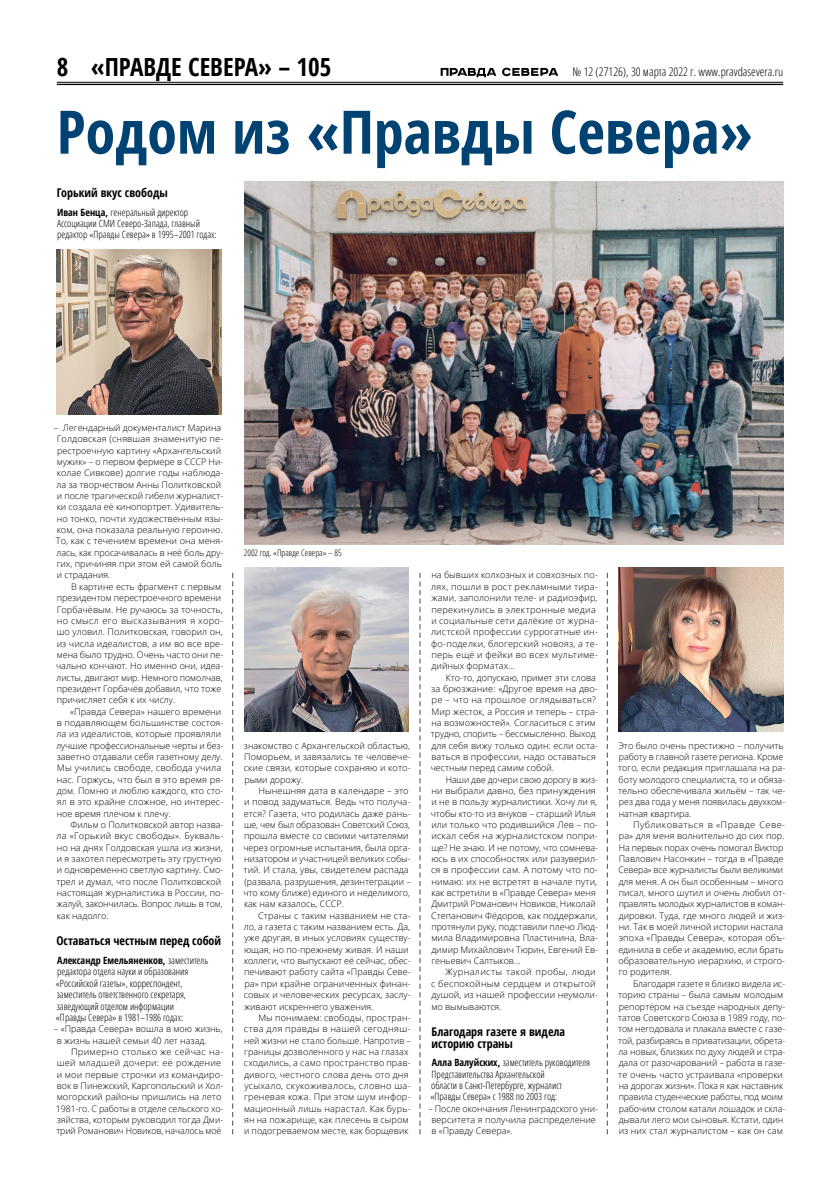
<style>
.page{position:relative;width:823px;height:1191px;background:#fff}
.page>*{position:absolute;margin:0;border:0;box-sizing:border-box;transform-origin:0 0}
.t1{font:700 condensed 60px "Open Sans";color:#004272}
.t2{font:700 condensed 25px "Open Sans";color:#000}
.t3{font:700 condensed 12px/11.3px "Open Sans";color:#000}
.t4{font:300 condensed 12px "Open Sans";color:#000}
.t5{font:300 condensed 10px/11.3px "Open Sans";color:#000}
.t6{font:300 9px/11.3px "Open Sans";color:#000}
.t7{font:300 9px/11.3px "Open Sans";letter-spacing:.02em;color:#000}
.t8{font:300 condensed 9px "Open Sans";color:#000}
.s1{font-weight:700}
</style>
<div class="page">
<hr style="left:57px;top:82px;width:725px;height:1px;background:#000">
<hr style="left:57px;top:84px;width:725px;height:1px;background:#000">
<svg style="left:440px;top:68px;width:118px;height:9px"></svg>
<img style="left:244px;top:181px;width:538px;height:363px">
<img style="left:57px;top:249px;width:164px;height:165px">
<img style="left:244px;top:567px;width:164px;height:164px">
<img style="left:618px;top:567px;width:164px;height:164px">
<svg style="left:232px;top:573px;width:1px;height:561px"></svg>
<svg style="left:419px;top:573px;width:1px;height:561px"></svg>
<svg style="left:606px;top:573px;width:1px;height:561px"></svg>
<h2 class="t2" style="left:91px;top:49px;width:242px">«ПРАВДЕ СЕВЕРА» – 105</h2>
<h2 class="t2" style="left:57px;top:49px;width:13px">8</h2>
<h3 class="t4" style="left:572px;top:63px;width:212px">№ 12 (27126), 30 марта 2022 г. www.pravdasevera.ru</h3>
<h1 class="t1" style="left:57px;top:90px;width:697px">Родом из «Правды Севера»</h1>
<h3 class="t3" style="left:57px;top:186px;width:112px">Горький вкус свободы</h3>
<p class="t5" style="left:57px;top:206px;width:161px"><span class="s1">Иван Бенца,</span> генеральный директор<br>Ассоциации СМИ Северо-Запада, главный редактор «Правды Севера» в 1995–2001 годах:</p>
<p class="t6" style="left:54px;top:422px;width:171px">– Легендарный документалист Марина Голдовская (снявшая знаменитую пе&shy;рестроечную картину «Архангельский мужик» – о первом фермере в СССР Ни&shy;колае Сивкове) долгие годы наблюда&shy;ла за творчеством Анны Политковской и после трагической гибели журналист&shy;ки создала её кинопортрет. Удивитель&shy;но тонко, почти художественным язы&shy;ком, она показала реальную героиню.<br>То, как с течением времени она меня&shy;лась, как просачивалась в неё боль дру&shy;гих, причиняя при этом ей самой боль и страдания.</p>
<p class="t6" style="left:56px;top:580px;width:169px;text-indent:15px">В картине есть фрагмент с первым президентом перестроечного времени Горбачёвым. Не ручаюсь за точность, но смысл его высказывания я хоро&shy;шо уловил. Политковская, говорил он, из числа идеалистов, а им во все вре&shy;мена было трудно. Очень часто они пе&shy;чально кончают. Но именно они, идеа&shy;листы, двигают мир. Немного помолчав, президент Горбачёв добавил, что тоже причисляет себя к их числу.</p>
<p class="t6" style="left:57px;top:705px;width:168px;text-indent:14px">«Правда Севера» нашего времени в подавляющем большинстве состоя&shy;ла из идеалистов, которые проявляли лучшие профессиональные черты и без&shy;заветно отдавали себя газетному делу.<br>Мы учились свободе, свобода учила нас. Горжусь, что был в это время ря&shy;дом. Помню и люблю каждого, кто сто&shy;ял в это крайне сложное, но интерес&shy;ное время плечом к плечу.</p>
<p class="t6" style="left:56px;top:819px;width:168px;text-indent:14px">Фильм о Политковской автор назва&shy;ла «Горький вкус свободы». Букваль&shy;но на днях Голдовская ушла из жизни, и я захотел пересмотреть эту грустную и одновременно светлую картину. Смо&shy;трел и думал, что после Политковской настоящая журналистика в России, по&shy;жалуй, закончилась. Вопрос лишь в том, как надолго.</p>
<h3 class="t3" style="left:56px;top:935px;width:166px">Оставаться честным перед собой</h3>
<p class="t5" style="left:56px;top:954px;width:154px"><span class="s1">Александр Емельяненков,</span> заместитель редактора отдела науки и образования «Российской газеты», корреспондент, заместитель ответственного секретаря, заведующий отделом информации<br>«Правды Севера» в 1981–1986 годах:</p>
<p class="t6" style="left:57px;top:1023px;width:167px;text-indent:-3px">– «Правда Севера» вошла в мою жизнь, в жизнь нашей семьи 40 лет назад.</p>
<p class="t6" style="left:56px;top:1045px;width:169px;text-indent:15px">Примерно столько же сейчас на&shy;шей младшей дочери: её рождение и мои первые строчки из командиро&shy;вок в Пинежский, Каргопольский и Хол&shy;могорский районы пришлись на лето 1981‑го. С работы в отделе сельского хо&shy;зяйства, которым руководил тогда Дми&shy;трий Романович Новиков, началось моё</p>
<p class="t8" style="left:244px;top:546px;width:99px">2002 год. «Правде Севера» – 85</p>
<p class="t6" style="left:243px;top:739px;width:168px;text-align:justify">знакомство с Архангельской областью, Поморьем, и завязались те человече&shy;ские связи, которые сохраняю и кото&shy;рыми дорожу.</p>
<p class="t6" style="left:243px;top:785px;width:169px;text-indent:15px">Нынешняя дата в календаре – это и повод задуматься. Ведь что получа&shy;ется? Газета, что родилась даже рань&shy;ше, чем был образован Советский Союз, прошла вместе со своими читателями через огромные испытания, была орга&shy;низатором и участницей великих собы&shy;тий. И стала, увы, свидетелем распада (развала, разрушения, дезинтеграции – что кому ближе) единого и неделимого, как нам казалось, СССР.</p>
<p class="t6" style="left:243px;top:909px;width:168px;text-indent:14px">Страны с таким названием не ста&shy;ло, а газета с таким названием есть. Да, уже другая, в иных условиях существу&shy;ющая, но по‑прежнему живая. И наши коллеги, что выпускают её сейчас, обес&shy;печивают работу сайта «Правды Севе&shy;ра» при крайне ограниченных финан&shy;совых и человеческих ресурсах, заслу&shy;живают искреннего уважения.</p>
<p class="t6" style="left:243px;top:1011px;width:168px;text-indent:15px">Мы понимаем: свободы, простран&shy;ства для правды в нашей сегодняш&shy;ней жизни не стало больше. Напротив – границы дозволенного у нас на глазах сходились, а само пространство прав&shy;дивого, честного слова день ото дня усыхало, скукоживалось, словно ша&shy;греневая кожа. При этом шум инфор&shy;мационный лишь нарастал. Как бурь&shy;ян на пожарище, как плесень в сыром и подогреваемом месте, как борщевик</p>
<p class="t7" style="left:431px;top:569px;width:168px">на бывших колхозных и совхозных по&shy;лях, пошли в рост рекламными тира&shy;жами, заполонили теле- и радиоэфир, перекинулись в электронные медиа и социальные сети далёкие от журна&shy;листской профессии суррогатные ин&shy;фо-поделки, блогерский новояз, а те&shy;перь ещё и фейки во всех мультиме&shy;дийных форматах…</p>
<p class="t6" style="left:430px;top:671px;width:169px;text-indent:15px">Кто‑то, допускаю, примет эти слова за брюзжание: «Другое время на дво&shy;ре – что на прошлое оглядываться?<br>Мир жесток, а Россия и теперь – стра&shy;на возможностей». Согласиться с этим трудно, спорить – бессмысленно. Выход для себя вижу только один: если оста&shy;ваться в профессии, надо оставаться честным перед самим собой.</p>
<p class="t6" style="left:430px;top:773px;width:169px;text-indent:15px">Наши две дочери свою дорогу в жиз&shy;ни выбрали давно, без принуждения и не в пользу журналистики. Хочу ли я, чтобы кто‑то из внуков – старший Илья или только что родившийся Лев – по&shy;искал себя на журналистском попри&shy;ще? Не знаю. И не потому, что сомнева&shy;юсь в их способностях или разуверил&shy;ся в профессии сам. А потому что по&shy;нимаю: их не встретят в начале пути, как встретили в «Правде Севера» меня Дмитрий Романович Новиков, Николай Степанович Фёдоров, как поддержали, протянули руку, подставили плечо Люд&shy;мила Владимировна Пластинина, Вла&shy;димир Михайлович Тюрин, Евгений Ев&shy;геньевич Салтыков…</p>
<p class="t7" style="left:431px;top:966px;width:168px;text-indent:15px">Журналисты такой пробы, люди с беспокойным сердцем и открытой душой, из нашей профессии неумоли&shy;мо вымываются.</p>
<h3 class="t3" style="left:431px;top:1026px;width:135px">Благодаря газете я видела историю страны</h3>
<p class="t5" style="left:430px;top:1056px;width:161px"><span class="s1">Алла Валуйских,</span> заместитель руководителя Представительства Архангельской<br>области в Санкт-Петербурге, журналист «Правды Севера» с 1988 по 2003 год:</p>
<p class="t6" style="left:431px;top:1102px;width:168px;text-indent:-3px">– После окончания Ленинградского уни&shy;верситета я получила распределение в «Правду Севера».</p>
<p class="t6" style="left:618px;top:739px;width:168px">Это было очень престижно – получить работу в главной газете региона. Кроме того, если редакция приглашала на ра&shy;боту молодого специалиста, то и обяза&shy;тельно обеспечивала жильём – так че&shy;рез два года у меня появилась двухком&shy;натная квартира.</p>
<p class="t6" style="left:618px;top:819px;width:168px;text-indent:15px">Публиковаться в «Правде Севе&shy;ра» для меня волнительно до сих пор.<br>На первых порах очень помогал Виктор Павлович Насонкин – тогда в «Правде Севера» все журналисты были великими для меня. А он был особенным – много писал, много шутил и очень любил от&shy;правлять молодых журналистов в коман&shy;дировки. Туда, где много людей и жиз&shy;ни. Так в моей личной истории настала эпоха «Правды Севера», которая объ&shy;единила в себе и академию, если брать образовательную иерархию, и строго&shy;го родителя.</p>
<p class="t6" style="left:618px;top:977px;width:168px;text-indent:15px">Благодаря газете я близко видела ис&shy;торию страны – была самым молодым репортёром на съезде народных депу&shy;татов Советского Союза в 1989 году, по&shy;том негодовала и плакала вместе с газе&shy;той, разбираясь в приватизации, обрета&shy;ла новых, близких по духу людей и стра&shy;дала от разочарований – работа в газе&shy;те очень часто устраивала «проверки на дорогах жизни». Пока я как наставник правила студенческие работы, под моим рабочим столом катали лошадок и скла&shy;дывали лего мои сыновья. Кстати, один из них стал журналистом – как он сам</p>
</div>
